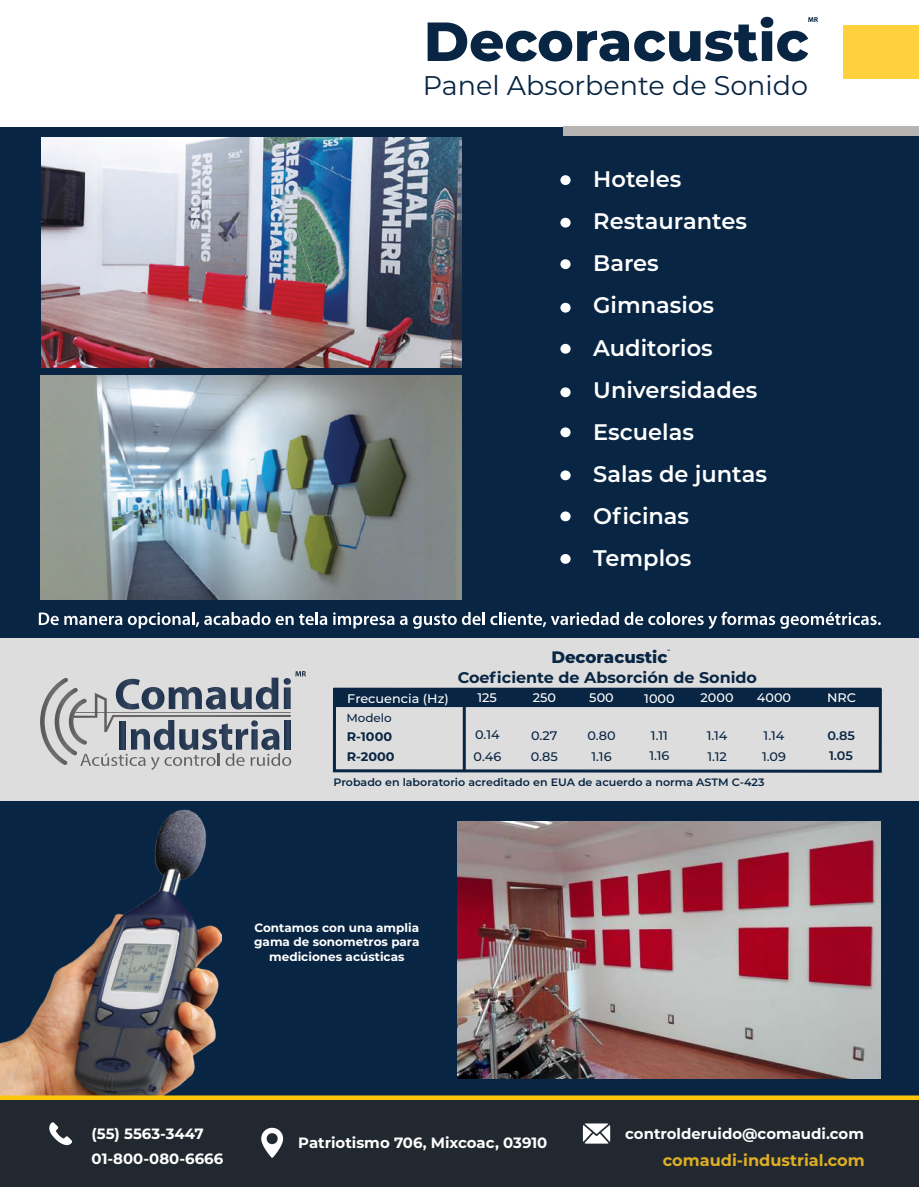
<style>
.page{position:relative;width:919px;height:1187px;background:#fff}
.page>*{position:absolute;margin:0;border:0;box-sizing:border-box;transform-origin:0 0}
.t1{font:800 54.9px "Montserrat";color:#082543}
.t2{font:27px "Montserrat";color:#082543}
.t3{font:600 22.5px/42px "Montserrat";color:#fff}
.t4{font:800 16.5px "Montserrat";color:#082543}
.t5{font:700 16.2px "Montserrat";color:#deaf24}
.t6{font:15.9px "Montserrat";color:#fff}
.t7{font:700 15.45px "Montserrat";color:#082543}
.t8{font:700 14.85px/25px "Montserrat";color:#fff}
.t9{font:700 14.85px "Montserrat";color:#fbfcfe}
.t10{font:500 12.45px "Montserrat";color:#082543}
.t11{font:500 12.45px "Montserrat";color:#fff}
.t12{font:700 12.45px/20px "Montserrat";color:#082543}
.t13{font:600 12.45px "Montserrat";color:#082543}
.t14{font:700 12px/14.4px "Montserrat";color:#fff;text-align:center}
.t15{font:500 11.55px "Montserrat";color:#082543}
.t16{font:600 10.65px "Montserrat";color:#082543}
</style>
<div class="page">
<div style="left:1px;top:127px;width:917px;height:510px;background:#082543"></div>
<div style="left:0;top:800px;width:918px;height:295px;background:#082543"></div>
<div style="left:843px;top:25px;width:75px;height:54px;background:#fed13d"></div>
<div style="left:1px;top:637px;width:917px;height:163px;background:#ddd"></div>
<div style="left:563px;top:127px;width:355px;height:9px;background:#b7b5b4"></div>
<div style="left:560px;top:175px;width:10px;height:10px;background:#fff;border-radius:50%"></div>
<div style="left:560px;top:218px;width:10px;height:9px;background:#fff;border-radius:50%"></div>
<div style="left:560px;top:259px;width:10px;height:10px;background:#fff;border-radius:50%"></div>
<div style="left:560px;top:303px;width:10px;height:9px;background:#fff;border-radius:50%"></div>
<div style="left:560px;top:344px;width:10px;height:10px;background:#fff;border-radius:50%"></div>
<div style="left:560px;top:387px;width:10px;height:10px;background:#fff;border-radius:50%"></div>
<div style="left:560px;top:427px;width:10px;height:10px;background:#fff;border-radius:50%"></div>
<div style="left:560px;top:470px;width:10px;height:10px;background:#fff;border-radius:50%"></div>
<div style="left:560px;top:511px;width:10px;height:10px;background:#fff;border-radius:50%"></div>
<div style="left:560px;top:554px;width:10px;height:10px;background:#fff;border-radius:50%"></div>
<img style="left:457px;top:821px;width:423px;height:257px">
<img style="left:41px;top:375px;width:420px;height:224px">
<img style="left:41px;top:137px;width:420px;height:231px">
<svg style="left:40px;top:671px;width:266px;height:98px"></svg>
<img style="left:0;top:809px;width:222px;height:286px">
<div style="left:0;top:1096px;width:918px;height:90px;background:#212830"></div>
<svg style="left:261px;top:1127px;width:22px;height:31px"></svg>
<svg style="left:49px;top:1122px;width:23px;height:24px"></svg>
<svg style="left:582px;top:1123px;width:29px;height:20px"></svg>
<svg style="left:0;top:1095px;width:918px;height:4px;fill:#fec60d"></svg>
<svg style="left:808px;top:17px;width:9px;height:5px"></svg>
<svg style="left:39px;top:612px;width:83px;height:13px"></svg>
<svg style="left:128px;top:612px;width:165px;height:16px"></svg>
<svg style="left:299px;top:612px;width:28px;height:13px"></svg>
<svg style="left:333px;top:612px;width:61px;height:16px"></svg>
<svg style="left:400px;top:615px;width:7px;height:10px"></svg>
<svg style="left:413px;top:612px;width:71px;height:16px"></svg>
<svg style="left:490px;top:611px;width:390px;height:18px"></svg>
<svg style="left:332px;top:687px;width:550px;height:86px"></svg>
<hr style="left:462px;top:689px;width:3px;height:82px;background:#082543">
<div style="left:334px;top:687px;width:547px;height:20px;background:#082543;border:2px solid #082543"></div>
<h1 class="t1" style="left:423px;top:1px;width:386px">Decoracustic</h1>
<p class="t2" style="left:423px;top:67px;width:387px">Panel Absorbente de Sonido</p>
<p class="t3" style="left:593px;top:157px;width:175px">Hoteles<br>Restaurantes<br>Bares<br>Gimnasios<br>Auditorios<br>Universidades<br>Escuelas<br>Salas de juntas<br>Oficinas<br>Templos</p>
<p class="t4" style="left:551px;top:645px;width:118px">Decoracustic</p>
<p class="t7" style="left:457px;top:666px;width:301px">Coeficiente de Absorción de Sonido</p>
<p class="t11" style="left:347px;top:689px;width:103px">Frecuencia (Hz)</p>
<p class="t11" style="left:477px;top:689px;width:21px">125</p>
<p class="t11" style="left:532px;top:689px;width:25px">250</p>
<p class="t11" style="left:589px;top:689px;width:26px">500</p>
<p class="t11" style="left:644px;top:689px;width:32px">1000</p>
<p class="t11" style="left:700px;top:689px;width:34px">2000</p>
<p class="t11" style="left:756px;top:689px;width:36px">4000</p>
<p class="t11" style="left:827px;top:689px;width:31px">NRC</p>
<p class="t15" style="left:346px;top:710px;width:47px">Modelo</p>
<p class="t12" style="left:347px;top:726px;width:49px">R-1000<br>R-2000</p>
<p class="t10" style="left:475px;top:725px;width:26px">0.14</p>
<p class="t10" style="left:531px;top:727px;width:28px">0.27</p>
<p class="t10" style="left:587px;top:727px;width:30px">0.80</p>
<p class="t10" style="left:651px;top:726px;width:18px">1.11</p>
<p class="t10" style="left:706px;top:727px;width:22px">1.14</p>
<p class="t10" style="left:763px;top:727px;width:22px">1.14</p>
<p class="t13" style="left:827px;top:726px;width:29px">0.85</p>
<p class="t10" style="left:473px;top:747px;width:29px">0.46</p>
<p class="t10" style="left:531px;top:747px;width:29px">0.85</p>
<p class="t10" style="left:591px;top:747px;width:22px">1.16</p>
<p class="t10" style="left:649px;top:747px;width:22px">1.16</p>
<p class="t10" style="left:707px;top:747px;width:21px">1.12</p>
<p class="t10" style="left:762px;top:747px;width:25px">1.09</p>
<p class="t13" style="left:829px;top:747px;width:25px">1.05</p>
<p class="t16" style="left:333px;top:774px;width:432px">Probado en laboratorio acreditado en EUA de acuerdo a norma ASTM C-423</p>
<p class="t14" style="left:254px;top:919px;width:167px">Contamos con una amplia gama de sonometros para mediciones acústicas</p>
<p class="t8" style="left:92px;top:1119px;width:133px">(55) 5563-3447<br>01-800-080-6666</p>
<p class="t9" style="left:625px;top:1122px;width:240px">controlderuido@comaudi.com</p>
<p class="t8" style="left:298px;top:1129px;width:250px">Patriotismo 706, Mixcoac, 03910</p>
<p class="t6" style="left:88px;top:1146px;width:113px">(55) 5563 3447</p>
<p class="t5" style="left:662px;top:1147px;width:203px">comaudi-industrial.com</p>
</div>
